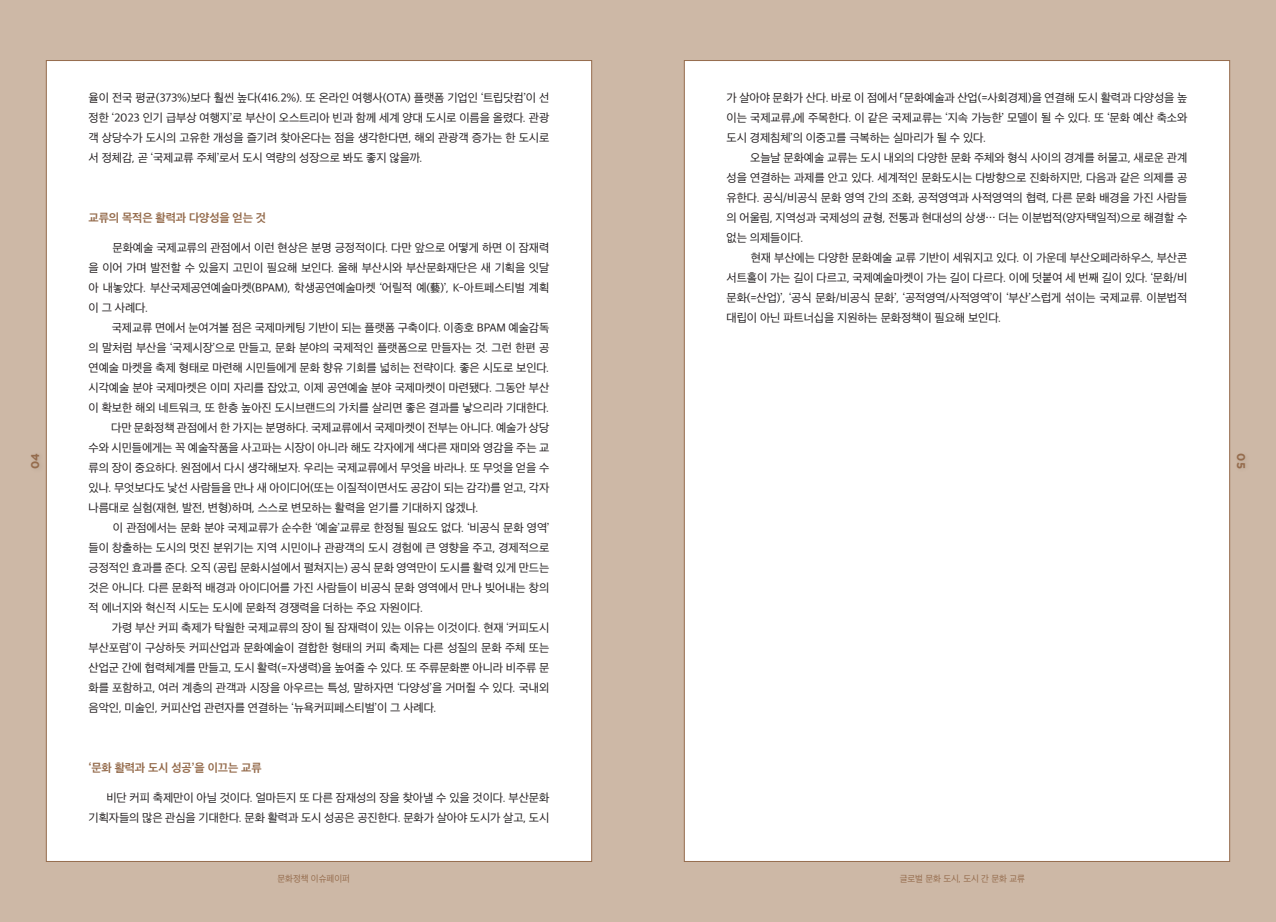
<style>
.page{position:relative;width:1276px;height:922px;background:#fff}
.page>*{position:absolute;margin:0;border:0;box-sizing:border-box;transform-origin:0 0}
.본문{font:11.88px/20px "Apple SD Gothic Neo";letter-spacing:-.01em;color:#231f20;text-align:justify}
.본문-2{font:700 11.88px "Apple SD Gothic Neo";letter-spacing:-.01em;color:#956c4d}
.t1{font:700 11.25px "Gotham";color:#956c4d}
.t2{font:9.38px "Apple SD Gothic Neo";color:#956c4d;scale:.96 1}
</style>
<div class="page">
<div style="left:0;top:0;width:1276px;height:921px;background:#cdb8a6"></div>
<div style="left:1234px;top:451px;width:16px;height:22px;background:#c9b5a3"></div>
<div style="left:46px;top:60px;width:546px;height:801px;background:#fff;border:1px solid #956c4d"></div>
<div style="left:684px;top:60px;width:546px;height:801px;background:#fff;border:1px solid #956c4d"></div>
<p class="본문" style="left:89px;top:88px;width:462px">율이 전국 평균(373%)보다 훨씬 높다(416.2%). 또 온라인 여행사(OTA) 플랫폼 기업인 ‘트립닷컴’이 선 정한 ‘2023 인기 급부상 여행지’로 부산이 오스트리아 빈과 함께 세계 양대 도시로 이름을 올렸다. 관광 객 상당수가 도시의 고유한 개성을 즐기려 찾아온다는 점을 생각한다면, 해외 관광객 증가는 한 도시로 서 정체감, 곧 ‘국제교류 주체’로서 도시 역량의 성장으로 봐도 좋지 않을까.</p>
<p class="본문" style="left:726px;top:88px;width:462px">가 살아야 문화가 산다. 바로 이 점에서 「문화예술과 산업(=사회경제)을 연결해 도시 활력과 다양성을 높 이는 국제교류」에 주목한다. 이 같은 국제교류는 ‘지속 가능한’ 모델이 될 수 있다. 또 ‘문화 예산 축소와 도시 경제침체’의 이중고를 극복하는 실마리가 될 수 있다.</p>
<p class="본문" style="left:726px;top:148px;width:462px;text-indent:24px">오늘날 문화예술 교류는 도시 내외의 다양한 문화 주체와 형식 사이의 경계를 허물고, 새로운 관계 성을 연결하는 과제를 안고 있다. 세계적인 문화도시는 다방향으로 진화하지만, 다음과 같은 의제를 공 유한다. 공식/비공식 문화 영역 간의 조화, 공적영역과 사적영역의 협력, 다른 문화 배경을 가진 사람들 의 어울림, 지역성과 국제성의 균형, 전통과 현대성의 상생… 더는 이분법적(양자택일적)으로 해결할 수 없는 의제들이다.</p>
<p class="본문" style="left:726px;top:248px;width:462px;text-indent:24px">현재 부산에는 다양한 문화예술 교류 기반이 세워지고 있다. 이 가운데 부산오페라하우스, 부산콘 서트홀이 가는 길이 다르고, 국제예술마켓이 가는 길이 다르다. 이에 덧붙여 세 번째 길이 있다. ‘문화/비 문화(=산업)’, ‘공식 문화/비공식 문화’, ‘공적영역/사적영역’이 ‘부산’스럽게 섞이는 국제교류. 이분법적 대립이 아닌 파트너십을 지원하는 문화정책이 필요해 보인다.</p>
<p class="본문-2" style="left:89px;top:211px;width:179px">교류의 목적은 활력과 다양성을 얻는 것</p>
<p class="본문" style="left:89px;top:238px;width:462px;text-indent:24px">문화예술 국제교류의 관점에서 이런 현상은 분명 긍정적이다. 다만 앞으로 어떻게 하면 이 잠재력 을 이어 가며 발전할 수 있을지 고민이 필요해 보인다. 올해 부산시와 부산문화재단은 새 기획을 잇달 아 내놓았다. 부산국제공연예술마켓(BPAM), 학생공연예술마켓 ‘어릴적 예(藝)’, K-아트페스티벌 계획 이 그 사례다.</p>
<p class="본문" style="left:89px;top:318px;width:462px;text-indent:23px">국제교류 면에서 눈여겨볼 점은 국제마케팅 기반이 되는 플랫폼 구축이다. 이종호 BPAM 예술감독 의 말처럼 부산을 ‘국제시장’으로 만들고, 문화 분야의 국제적인 플랫폼으로 만들자는 것. 그런 한편 공 연예술 마켓을 축제 형태로 마련해 시민들에게 문화 향유 기회를 넓히는 전략이다. 좋은 시도로 보인다. 시각예술 분야 국제마켓은 이미 자리를 잡았고, 이제 공연예술 분야 국제마켓이 마련됐다. 그동안 부산 이 확보한 해외 네트워크, 또 한층 높아진 도시브랜드의 가치를 살리면 좋은 결과를 낳으리라 기대한다.</p>
<p class="본문" style="left:89px;top:418px;width:462px;text-indent:23px">다만 문화정책 관점에서 한 가지는 분명하다. 국제교류에서 국제마켓이 전부는 아니다. 예술가 상당 수와 시민들에게는 꼭 예술작품을 사고파는 시장이 아니라 해도 각자에게 색다른 재미와 영감을 주는 교 류의 장이 중요하다. 원점에서 다시 생각해보자. 우리는 국제교류에서 무엇을 바라나. 또 무엇을 얻을 수 있나. 무엇보다도 낯선 사람들을 만나 새 아이디어(또는 이질적이면서도 공감이 되는 감각)를 얻고, 각자 나름대로 실험(재현, 발전, 변형)하며, 스스로 변모하는 활력을 얻기를 기대하지 않겠나.</p>
<p class="본문" style="left:89px;top:518px;width:462px;text-indent:24px">이 관점에서는 문화 분야 국제교류가 순수한 ‘예술’교류로 한정될 필요도 없다. ‘비공식 문화 영역’ 들이 창출하는 도시의 멋진 분위기는 지역 시민이나 관광객의 도시 경험에 큰 영향을 주고, 경제적으로 긍정적인 효과를 준다. 오직 (공립 문화시설에서 펼쳐지는) 공식 문화 영역만이 도시를 활력 있게 만드는 것은 아니다. 다른 문화적 배경과 아이디어를 가진 사람들이 비공식 문화 영역에서 만나 빚어내는 창의 적 에너지와 혁신적 시도는 도시에 문화적 경쟁력을 더하는 주요 자원이다.</p>
<p class="본문" style="left:89px;top:618px;width:462px;text-indent:23px">가령 부산 커피 축제가 탁월한 국제교류의 장이 될 잠재력이 있는 이유는 이것이다. 현재 ‘커피도시 부산포럼’이 구상하듯 커피산업과 문화예술이 결합한 형태의 커피 축제는 다른 성질의 문화 주체 또는 산업군 간에 협력체계를 만들고, 도시 활력(=자생력)을 높여줄 수 있다. 또 주류문화뿐 아니라 비주류 문 화를 포함하고, 여러 계층의 관객과 시장을 아우르는 특성, 말하자면 ‘다양성’을 거머쥘 수 있다. 국내외 음악인, 미술인, 커피산업 관련자를 연결하는 ‘뉴욕커피페스티벌’이 그 사례다.</p>
<p class="t1" style="left:29px;top:469px;width:17px;rotate:-90deg">04</p>
<p class="t1" style="left:1247px;top:453px;width:17px;rotate:90deg">05</p>
<p class="본문-2" style="left:89px;top:761px;width:174px">‘문화 활력과 도시 성공’을 이끄는 교류</p>
<p class="본문" style="left:89px;top:788px;width:462px;text-align:right">비단 커피 축제만이 아닐 것이다. 얼마든지 또 다른 잠재성의 장을 찾아낼 수 있을 것이다. 부산문화 기획자들의 많은 관심을 기대한다. 문화 활력과 도시 성공은 공진한다. 문화가 살아야 도시가 살고, 도시</p>
<p class="t2" style="left:277px;top:873px;width:77px">문화정책 이슈페이퍼</p>
<p class="t2" style="left:899px;top:873px;width:132px">글로벌 문화 도시, 도시 간 문화 교류</p>
</div>
